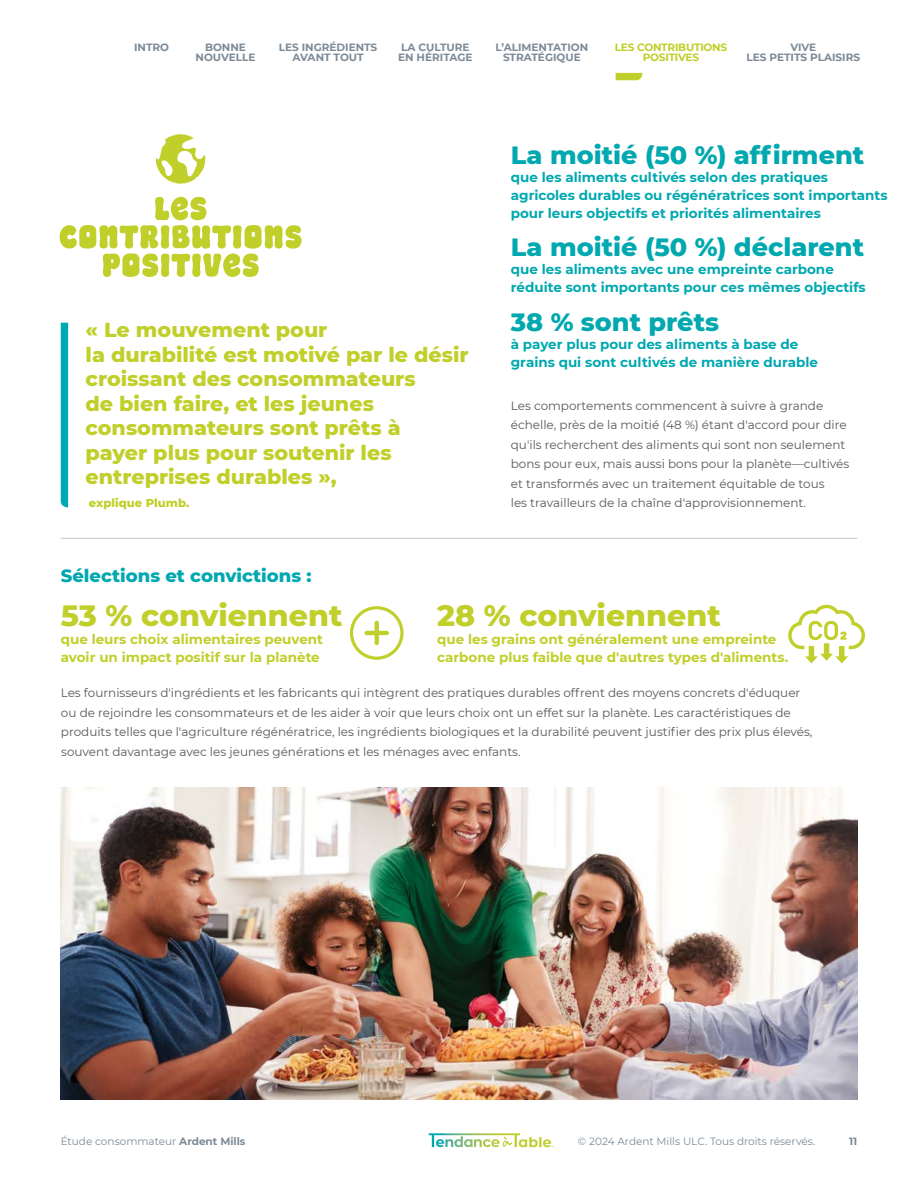
<style>
.page{position:relative;width:918px;height:1188px;background:#fff}
.page>*{position:absolute;margin:0;border:0;box-sizing:border-box;transform-origin:0 0}
.t1{font:800 30px "Montserrat";color:#c0cf29}
.t2{font:800 25.5px "Montserrat";color:#00a8b0}
.t3{font:800 20.7px/24.5px "Montserrat";color:#c0cf29}
.t4{font:800 18px "Montserrat";color:#00a8b0}
.t5{font:700 13.5px/18px "Montserrat";color:#00a8b0}
.t6{font:700 13.5px/18px "Montserrat";color:#c0cf29}
.t7{font:12px/19.5px "Montserrat";color:#58595b}
.t8{font:800 11.55px "Montserrat";color:#c0cf29}
.t9{font:700 10.5px/10.5px "Montserrat";color:#7c8a97;text-align:center}
.t10{font:10.5px "Montserrat";color:#7c8a97}
.t11{font:700 10.5px/10.5px "Montserrat";letter-spacing:-.02em;color:#c0cf29;text-align:center}
.s1{font-weight:700}
</style>
<div class="page">
<img style="left:61px;top:788px;width:796px;height:312px">
<svg style="left:61px;top:323px;width:7px;height:184px"></svg>
<hr style="left:61px;top:538px;width:796px;height:1px;background:#c7cbd1">
<svg style="left:788px;top:605px;width:77px;height:58px"></svg>
<svg style="left:350px;top:606px;width:54px;height:54px"></svg>
<svg style="left:155px;top:134px;width:50px;height:50px"></svg>
<svg style="left:60px;top:197px;width:241px;height:80px"></svg>
<svg style="left:616px;top:73px;width:26px;height:7px"></svg>
<svg style="left:429px;top:1133px;width:125px;height:14px"></svg>
<p class="t9" style="left:134px;top:41px;width:36px">INTRO</p>
<p class="t9" style="left:279px;top:41px;width:100px">LES INGRÉDIENTS<br>AVANT TOUT</p>
<p class="t9" style="left:398px;top:41px;width:76px;text-align:left">LA CULTURE<br>EN HÉRITAGE</p>
<p class="t9" style="left:496px;top:41px;width:94px">L’ALIMENTATION<br>STRATÉGIQUE</p>
<p class="t9" style="left:746px;top:41px;width:115px">VIVE<br>LES PETITS PLAISIRS</p>
<p class="t9" style="left:196px;top:41px;width:62px">BONNE<br>NOUVELLE</p>
<p class="t11" style="left:615px;top:41px;width:114px">LES CONTRIBUTIONS<br>POSITIVES</p>
<h3 class="t3" style="left:86px;top:316px;width:385px">« Le mouvement pour<br>la durabilité est motivé par le désir croissant des consommateurs<br>de bien faire, et les jeunes consommateurs sont prêts à<br>payer plus pour soutenir les entreprises durables »,</h3>
<p class="t8" style="left:89px;top:495px;width:102px">explique Plumb.</p>
<h3 class="t4" style="left:61px;top:562px;width:252px">Sélections et convictions :</h3>
<h2 class="t2" style="left:511px;top:136px;width:355px">La moitié (50 %) affirment</h2>
<p class="t5" style="left:511px;top:168px;width:378px">que les aliments cultivés selon des pratiques agricoles durables ou régénératrices sont importants pour leurs objectifs et priorités alimentaires</p>
<h2 class="t2" style="left:511px;top:229px;width:355px">La moitié (50 %) déclarent</h2>
<p class="t5" style="left:511px;top:260px;width:356px">que les aliments avec une empreinte carbone réduite sont importants pour ces mêmes objectifs</p>
<h2 class="t2" style="left:511px;top:303px;width:210px">38 % sont prêts</h2>
<p class="t5" style="left:511px;top:334px;width:309px">à payer plus pour des aliments à base de grains qui sont cultivés de manière durable</p>
<p class="t7" style="left:511px;top:395px;width:340px">Les comportements commencent à suivre à grande échelle, près de la moitié (48 %) étant d'accord pour dire qu'ils recherchent des aliments qui sont non seulement bons pour eux, mais aussi bons pour la planète—cultivés et transformés avec un traitement équitable de tous<br>les travailleurs de la chaîne d'approvisionnement.</p>
<h1 class="t1" style="left:61px;top:593px;width:283px">53 % conviennent</h1>
<p class="t6" style="left:61px;top:630px;width:264px">que leurs choix alimentaires peuvent avoir un impact positif sur la planète</p>
<h1 class="t1" style="left:437px;top:593px;width:285px">28 % conviennent</h1>
<p class="t6" style="left:437px;top:630px;width:353px">que les grains ont généralement une empreinte carbone plus faible que d'autres types d'aliments.</p>
<p class="t7" style="left:61px;top:683px;width:753px">Les fournisseurs d'ingrédients et les fabricants qui intègrent des pratiques durables offrent des moyens concrets d'éduquer ou de rejoindre les consommateurs et de les aider à voir que leurs choix ont un effet sur la planète. Les caractéristiques de produits telles que l'agriculture régénératrice, les ingrédients biologiques et la durabilité peuvent justifier des prix plus élevés, souvent davantage avec les jeunes générations et les ménages avec enfants.</p>
<p class="t10" style="left:61px;top:1134px;width:186px">Étude consommateur <span class="s1">Ardent Mills</span></p>
<p class="t10" style="left:578px;top:1134px;width:239px">© 2024 Ardent Mills ULC. Tous droits réservés.</p>
<p class="t9" style="left:849px;top:1136px;width:10px">11</p>
</div>
